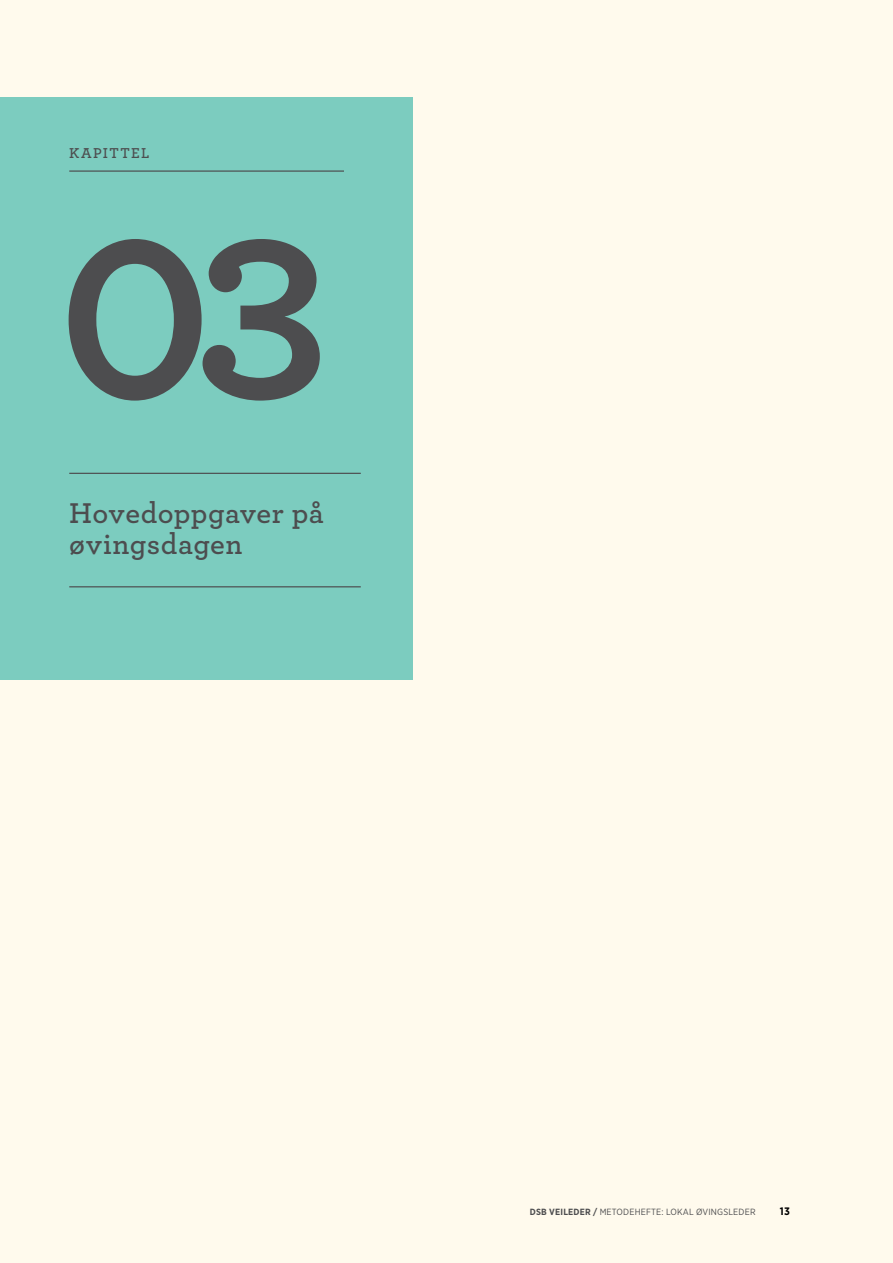
<style>
.page{position:relative;width:893px;height:1263px;background:#fffaed}
.page>*{position:absolute;margin:0;border:0;box-sizing:border-box;transform-origin:0 0}
.t1{font:700 237px "Archer";color:#4d4d4f}
.t2{font:600 30px/31.5px "Archer";letter-spacing:.015em;color:#4d4d4f}
.t3{font:600 15px "Archer";letter-spacing:.09em;color:#4d4d4f}
.t4{font:700 10.8px "Gotham Narrow";color:#000}
.t5{font:9px "Gotham Narrow";letter-spacing:.02em;color:#4d4d4f}
.s1{font-weight:700}
</style>
<div class="page">
<div style="left:0;top:97px;width:412px;height:583px;background:#7cccbf"></div>
<hr style="left:69px;top:170px;width:275px;height:2px;background:#4d4d4f">
<hr style="left:69px;top:473px;width:292px;height:1px;background:#4d4d4f">
<hr style="left:69px;top:586px;width:292px;height:1px;background:#4d4d4f">
<h3 class="t3" style="left:69px;top:141px;width:82px">KAPITTEL</h3>
<h1 class="t1" style="left:57px;top:132px;width:275px">03</h1>
<h2 class="t2" style="left:69px;top:495px;width:256px">Hovedoppgaver på øvingsdagen</h2>
<p class="t5" style="left:530px;top:1206px;width:227px"><span class="s1">DSB VEILEDER /</span> METODEHEFTE: LOKAL ØVINGSLEDER</p>
<p class="t4" style="left:780px;top:1204px;width:12px">13</p>
</div>
